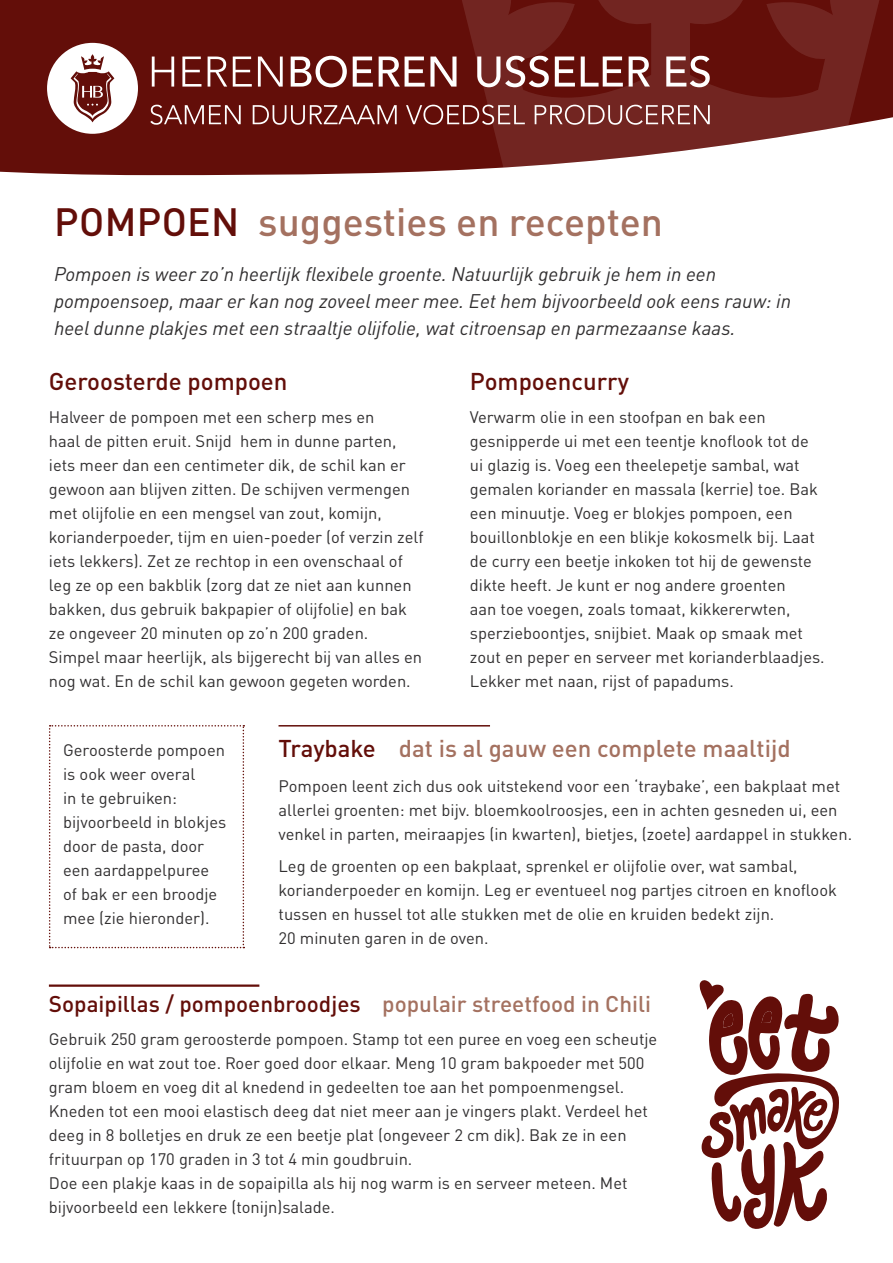
<style>
.page{position:relative;width:893px;height:1263px;background:#fff}
.page>*{position:absolute;margin:0;border:0;box-sizing:border-box;transform-origin:0 0}
.t1{font:500 39px "DINOT";color:#a47160}
.t2{font:500 24px "DINOT";color:#a47160}
.t3{font:500 24px "DINOT";color:#630e09}
.t4{font:500 22.5px "DINOT";color:#630e09}
.t5{font:italic 19.5px/27px "DINOT";color:#312f30}
.t6{font:16.5px/24px "DINOT";color:#312f30}
.s1{color:#630e09}
.s2{color:#a47160}
</style>
<div class="page">
<div style="left:0;top:0;width:443px;height:175px;background:#630e09"></div>
<svg style="left:443px;top:0;width:450px;height:171px;background:#813d39"></svg>
<svg style="left:47px;top:43px;width:91px;height:91px"></svg>
<svg style="left:152px;top:57px;width:22px;height:30px"></svg>
<svg style="left:182px;top:57px;width:19px;height:30px"></svg>
<svg style="left:208px;top:57px;width:19px;height:30px"></svg>
<svg style="left:233px;top:57px;width:19px;height:30px"></svg>
<svg style="left:258px;top:57px;width:25px;height:30px"></svg>
<svg style="left:291px;top:56px;width:56px;height:31px"></svg>
<svg style="left:353px;top:57px;width:20px;height:30px"></svg>
<svg style="left:379px;top:57px;width:77px;height:30px"></svg>
<svg style="left:150px;top:105px;width:91px;height:20px;background:#8b4c48"></svg>
<svg style="left:253px;top:105px;width:144px;height:20px;background:#894945"></svg>
<svg style="left:406px;top:105px;width:119px;height:20px;background:#8a4a46"></svg>
<svg style="left:535px;top:105px;width:175px;height:20px;background:#945a57"></svg>
<svg style="left:477px;top:56px;width:72px;height:31px"></svg>
<svg style="left:555px;top:57px;width:20px;height:30px"></svg>
<svg style="left:581px;top:57px;width:42px;height:30px"></svg>
<svg style="left:629px;top:57px;width:21px;height:30px"></svg>
<svg style="left:666px;top:56px;width:44px;height:31px"></svg>
<svg style="left:700px;top:980px;width:139px;height:249px"></svg>
<hr style="left:49px;top:984px;width:210px;height:3px;background:#630e09">
<svg style="left:49px;top:725px;width:195px;height:223px"></svg>
<hr style="left:279px;top:725px;width:211px;height:1px;background:#630e09">
<h1 class="t1" style="left:54px;top:197px;width:610px"><span class="s1">POMPOEN</span> suggesties en recepten</h1>
<p class="t5" style="left:54px;top:260px;width:739px">Pompoen is weer zo’n heerlijk flexibele groente. Natuurlijk gebruik je hem in een pompoensoep, maar er kan nog zoveel meer mee. Eet hem bijvoorbeeld ook eens rauw: in heel dunne plakjes met een straaltje olijfolie, wat citroensap en parmezaanse kaas.</p>
<h2 class="t3" style="left:49px;top:366px;width:240px">Geroosterde pompoen</h2>
<p class="t6" style="left:49px;top:405px;width:376px">Halveer de pompoen met een scherp mes en<br>haal de pitten eruit. Snijd hem in dunne parten, iets meer dan een centimeter dik, de schil kan er gewoon aan blijven zitten. De schijven vermengen met olijfolie en een mengsel van zout, komijn, korianderpoeder, tijm en uien-poeder (of verzin zelf iets lekkers). Zet ze rechtop in een ovenschaal of leg ze op een bakblik (zorg dat ze niet aan kunnen bakken, dus gebruik bakpapier of olijfolie) en bak ze ongeveer 20 minuten op zo’n 200 graden.<br>Simpel maar heerlijk, als bijgerecht bij van alles en nog wat. En de schil kan gewoon gegeten worden.</p>
<h2 class="t3" style="left:470px;top:366px;width:161px">Pompoencurry</h2>
<p class="t6" style="left:470px;top:405px;width:356px">Verwarm olie in een stoofpan en bak een gesnipperde ui met een teentje knoflook tot de ui glazig is. Voeg een theelepetje sambal, wat gemalen koriander en massala (kerrie) toe. Bak een minuutje. Voeg er blokjes pompoen, een bouillonblokje en een blikje kokosmelk bij. Laat de curry een beetje inkoken tot hij de gewenste dikte heeft. Je kunt er nog andere groenten<br>aan toe voegen, zoals tomaat, kikkererwten, sperzieboontjes, snijbiet. Maak op smaak met zout en peper en serveer met korianderblaadjes.<br>Lekker met naan, rijst of papadums.</p>
<p class="t6" style="left:63px;top:738px;width:165px">Geroosterde pompoen is ook weer overal<br>in te gebruiken: bijvoorbeeld in blokjes door de pasta, door een aardappelpuree of bak er een broodje mee (zie hieronder).</p>
<h2 class="t2" style="left:279px;top:733px;width:514px"><span class="s1">Traybake</span> dat is al gauw een complete maaltijd</h2>
<p class="t6" style="left:279px;top:774px;width:575px">Pompoen leent zich dus ook uitstekend voor een ‘traybake’, een bakplaat met allerlei groenten: met bijv. bloemkoolroosjes, een in achten gesneden ui, een venkel in parten, meiraapjes (in kwarten), bietjes, (zoete) aardappel in stukken.</p>
<p class="t6" style="left:279px;top:854px;width:560px">Leg de groenten op een bakplaat, sprenkel er olijfolie over, wat sambal, korianderpoeder en komijn. Leg er eventueel nog partjes citroen en knoflook tussen en hussel tot alle stukken met de olie en kruiden bedekt zijn.<br>20 minuten garen in de oven.</p>
<h3 class="t4" style="left:49px;top:990px;width:604px">Sopaipillas / pompoenbroodjes <span class="s2">populair streetfood in Chili</span></h3>
<p class="t6" style="left:49px;top:1026px;width:610px">Gebruik 250 gram geroosterde pompoen. Stamp tot een puree en voeg een scheutje olijfolie en wat zout toe. Roer goed door elkaar. Meng 10 gram bakpoeder met 500 gram bloem en voeg dit al knedend in gedeelten toe aan het pompoenmengsel.<br>Kneden tot een mooi elastisch deeg dat niet meer aan je vingers plakt. Verdeel het deeg in 8 bolletjes en druk ze een beetje plat (ongeveer 2 cm dik). Bak ze in een frituurpan op 170 graden in 3 tot 4 min goudbruin.<br>Doe een plakje kaas in de sopaipilla als hij nog warm is en serveer meteen. Met bijvoorbeeld een lekkere (tonijn)salade.</p>
</div>
